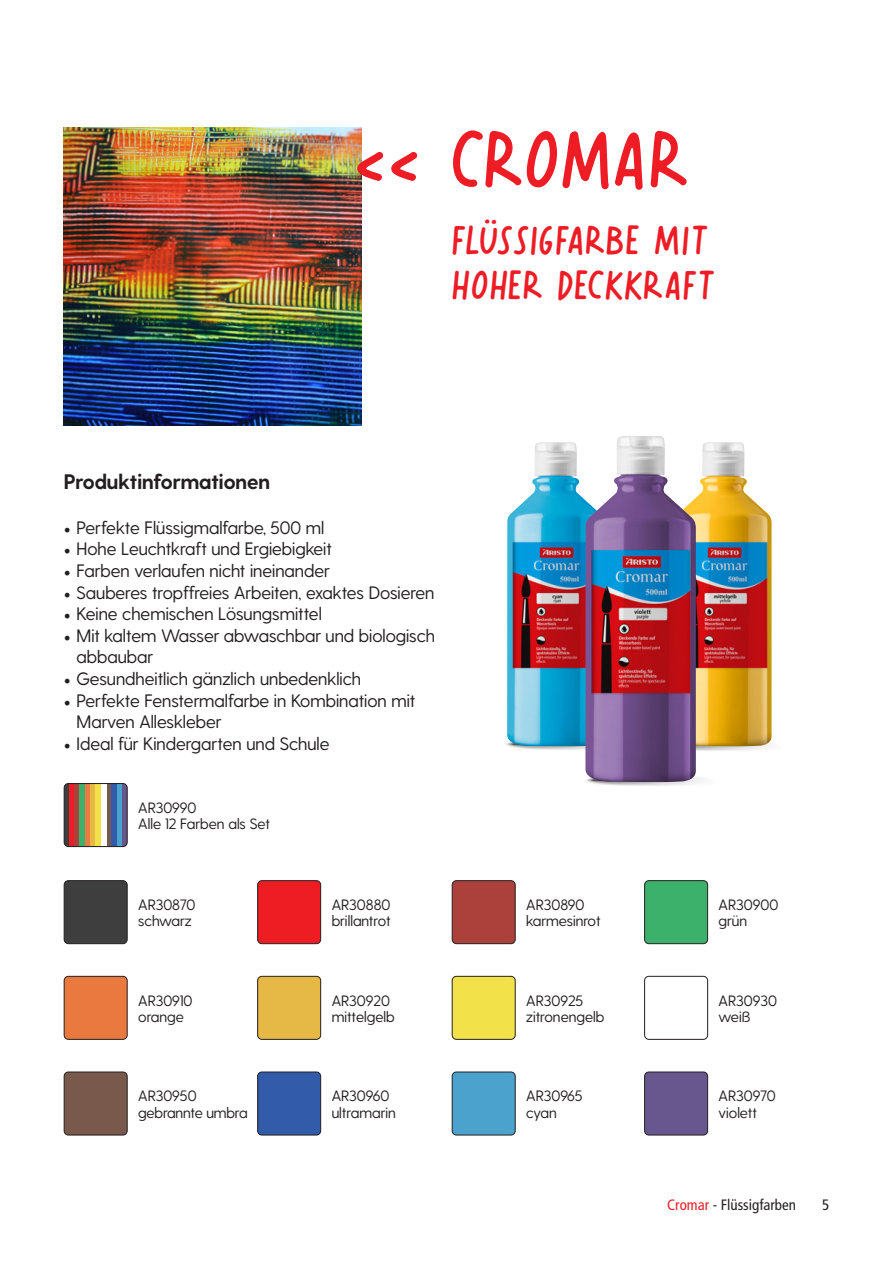
<style>
.page{position:relative;width:893px;height:1263px;background:#fff}
.page>*{position:absolute;margin:0;border:0;box-sizing:border-box;transform-origin:0 0}
._10_Einleitung{font:90px "Rational Mood";letter-spacing:-.01em;color:#ee1c25}
._10_Einleitung-2{font:45px "Rational Mood";color:#ee1c25}
.t1{font:700 21px "Greycliff CF";color:#231f20}
.t2{font:18px/21.6px "Greycliff CF";color:#231f20}
.t3{font:15px "Greycliff CF";color:#231f20}
.t4{font:condensed 15px "Frutiger LT Std";color:#231f20}
.s1{font-family:"Minion Pro"}
.s2{color:#ee1c27}
</style>
<div class="page">
<img style="left:64px;top:128px;width:297px;height:297px">
<img style="left:697px;top:442px;width:75px;height:305px">
<img style="left:506px;top:442px;width:78px;height:305px">
<img style="left:584px;top:436px;width:113px;height:346px">
<div style="left:64px;top:881px;width:63px;height:63px;background:#3e3e3f;border-radius:4px"></div>
<div style="left:64px;top:880px;width:64px;height:64px;border:1px solid #231f20;border-radius:4px"></div>
<div style="left:64px;top:783px;width:5px;height:63px;background:#3e3e3f"></div>
<div style="left:85px;top:783px;width:5px;height:63px;background:#ec7a42"></div>
<div style="left:106px;top:783px;width:6px;height:63px;background:#7a594d"></div>
<div style="left:69px;top:783px;width:5px;height:63px;background:#ee1c25"></div>
<div style="left:90px;top:783px;width:6px;height:63px;background:#e6b946"></div>
<div style="left:112px;top:783px;width:5px;height:63px;background:#325ba9"></div>
<div style="left:74px;top:783px;width:6px;height:63px;background:#ab413a"></div>
<div style="left:96px;top:783px;width:5px;height:63px;background:#f3e149"></div>
<div style="left:117px;top:783px;width:5px;height:63px;background:#49a2cf"></div>
<div style="left:80px;top:783px;width:5px;height:63px;background:#3cb16b"></div>
<div style="left:122px;top:783px;width:5px;height:63px;background:#68578f"></div>
<div style="left:64px;top:783px;width:64px;height:64px;border:1px solid #231f20;border-radius:4px"></div>
<div style="left:64px;top:976px;width:63px;height:63px;background:#ea7940;border-radius:4px"></div>
<div style="left:64px;top:976px;width:64px;height:64px;border:1px solid #231f20;border-radius:4px"></div>
<div style="left:64px;top:1072px;width:63px;height:63px;background:#7a594d;border-radius:4px"></div>
<div style="left:64px;top:1071px;width:64px;height:64px;border:1px solid #231f20;border-radius:4px"></div>
<div style="left:258px;top:881px;width:63px;height:63px;background:#ee1d23;border-radius:4px"></div>
<div style="left:257px;top:880px;width:64px;height:64px;border:1px solid #231f20;border-radius:4px"></div>
<div style="left:258px;top:976px;width:63px;height:63px;background:#e6b946;border-radius:4px"></div>
<div style="left:257px;top:976px;width:64px;height:64px;border:1px solid #231f20;border-radius:4px"></div>
<div style="left:258px;top:1072px;width:63px;height:63px;background:#325ba9;border-radius:4px"></div>
<div style="left:257px;top:1071px;width:64px;height:64px;border:1px solid #231f20;border-radius:4px"></div>
<div style="left:452px;top:881px;width:63px;height:63px;background:#ab413a;border-radius:4px"></div>
<div style="left:452px;top:880px;width:64px;height:64px;border:1px solid #231f20;border-radius:4px"></div>
<div style="left:452px;top:976px;width:63px;height:63px;background:#f3e149;border-radius:4px"></div>
<div style="left:452px;top:976px;width:64px;height:64px;border:1px solid #231f20;border-radius:4px"></div>
<div style="left:452px;top:1072px;width:63px;height:63px;background:#4aa2cd;border-radius:4px"></div>
<div style="left:452px;top:1071px;width:64px;height:64px;border:1px solid #231f20;border-radius:4px"></div>
<div style="left:645px;top:881px;width:63px;height:63px;background:#3cb16b;border-radius:4px"></div>
<div style="left:644px;top:880px;width:64px;height:64px;border:1px solid #231f20;border-radius:4px"></div>
<div style="left:644px;top:976px;width:64px;height:64px;border:1px solid #231f20;border-radius:4px"></div>
<div style="left:645px;top:1072px;width:63px;height:63px;background:#68578e;border-radius:4px"></div>
<div style="left:644px;top:1071px;width:64px;height:64px;border:1px solid #231f20;border-radius:4px"></div>
<p class="_10_Einleitung" style="left:357px;top:110px;width:336px">&lt;&lt; CROMAR</p>
<p class="_10_Einleitung-2" style="left:453px;top:215px;width:258px">FLÜSSIGFARBE MIT</p>
<p class="_10_Einleitung-2" style="left:453px;top:260px;width:264px">HOHER DECKKRAFT</p>
<p class="t1" style="left:64px;top:469px;width:208px">Produktinformationen</p>
<p class="t2" style="left:64px;top:517px;width:262px"><span class="s1">•</span> Perfekte Flüssigmalfarbe, 500 ml</p>
<p class="t2" style="left:64px;top:538px;width:270px"><span class="s1">•</span> Hohe Leuchtkraft und Ergiebigkeit</p>
<p class="t2" style="left:64px;top:560px;width:268px"><span class="s1">•</span> Farben verlaufen nicht ineinander</p>
<p class="t2" style="left:64px;top:581px;width:372px"><span class="s1">•</span> Sauberes tropffreies Arbeiten, exaktes Dosieren</p>
<p class="t2" style="left:64px;top:603px;width:260px"><span class="s1">•</span> Keine chemischen Lösungsmittel</p>
<p class="t2" style="left:77px;top:625px;width:360px;text-indent:-13px"><span class="s1">•</span> Mit kaltem Wasser abwaschbar und biologisch abbaubar</p>
<p class="t2" style="left:64px;top:668px;width:299px"><span class="s1">•</span> Gesundheitlich gänzlich unbedenklich</p>
<p class="t2" style="left:77px;top:689px;width:340px;text-indent:-13px"><span class="s1">•</span> Perfekte Fenstermalfarbe in Kombination mit<br>Marven Alleskleber</p>
<p class="t2" style="left:64px;top:733px;width:267px"><span class="s1">•</span> Ideal für Kindergarten und Schule</p>
<p class="t3" style="left:138px;top:799px;width:60px">AR30990</p>
<p class="t3" style="left:138px;top:815px;width:133px">Alle 12 Farben als Set</p>
<p class="t3" style="left:138px;top:896px;width:59px">AR30870</p>
<p class="t3" style="left:138px;top:912px;width:55px">schwarz</p>
<p class="t3" style="left:332px;top:896px;width:60px">AR30880</p>
<p class="t3" style="left:332px;top:912px;width:61px">brillantrot</p>
<p class="t3" style="left:526px;top:896px;width:60px">AR30890</p>
<p class="t3" style="left:526px;top:912px;width:76px">karmesinrot</p>
<p class="t3" style="left:719px;top:896px;width:61px">AR30900</p>
<p class="t3" style="left:719px;top:912px;width:30px">grün</p>
<p class="t3" style="left:138px;top:991px;width:56px">AR30910</p>
<p class="t3" style="left:138px;top:1008px;width:47px">orange</p>
<p class="t3" style="left:332px;top:991px;width:60px">AR30920</p>
<p class="t3" style="left:332px;top:1008px;width:65px">mittelgelb</p>
<p class="t3" style="left:526px;top:991px;width:59px">AR30925</p>
<p class="t3" style="left:526px;top:1008px;width:80px">zitronengelb</p>
<p class="t3" style="left:719px;top:991px;width:60px">AR30930</p>
<p class="t3" style="left:719px;top:1008px;width:33px">weiß</p>
<p class="t3" style="left:138px;top:1087px;width:60px">AR30950</p>
<p class="t3" style="left:138px;top:1104px;width:111px">gebrannte umbra</p>
<p class="t3" style="left:332px;top:1087px;width:59px">AR30960</p>
<p class="t3" style="left:332px;top:1104px;width:66px">ultramarin</p>
<p class="t3" style="left:526px;top:1087px;width:58px">AR30965</p>
<p class="t3" style="left:526px;top:1104px;width:32px">cyan</p>
<p class="t3" style="left:719px;top:1087px;width:59px">AR30970</p>
<p class="t3" style="left:719px;top:1104px;width:40px">violett</p>
<p class="t4" style="left:667px;top:1196px;width:130px"><span class="s2">Cromar</span> - Flüssigfarben</p>
<p class="t4" style="left:822px;top:1196px;width:9px">5</p>
</div>
